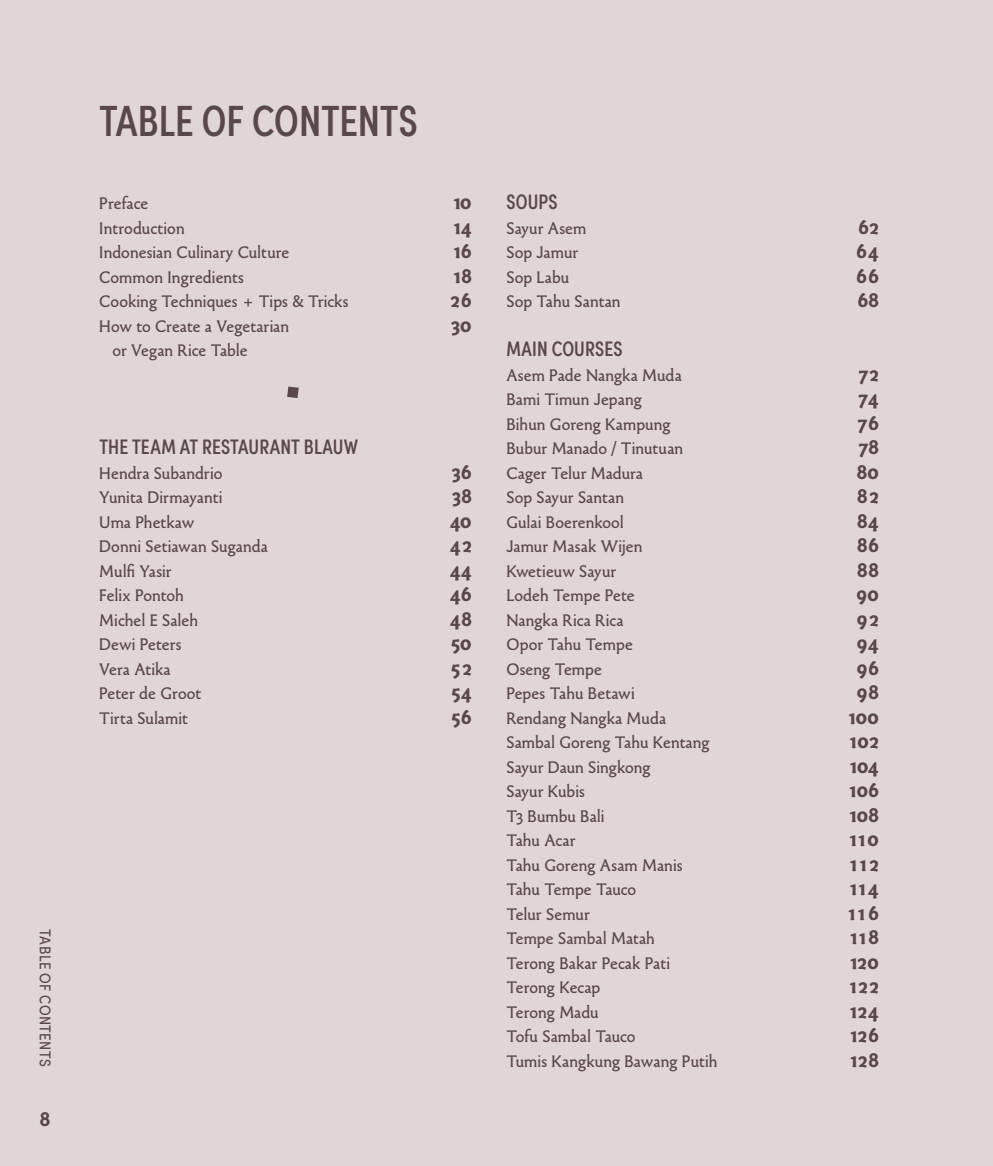
<style>
.page{position:relative;width:993px;height:1166px;background:#fff}
.page>*{position:absolute;margin:0;border:0;box-sizing:border-box;transform-origin:0 0}
.t1{font:500 43.75px "Sofia Pro Condensed";color:#5a474a}
.t2{font:700 21px "Paradigm Pro";letter-spacing:.03em;color:#5a474a}
.t3{font:500 21px "Sofia Pro Condensed";letter-spacing:.005em;color:#5a474a}
.t4{font:17.5px "Paradigm Pro";letter-spacing:.005em;color:#5a474a}
.t5{font:condensed 15.75px "Sofia Pro";letter-spacing:.025em;color:#5a474a}
</style>
<div class="page">
<div style="left:0;top:0;width:992px;height:1166px;background:#e0d6d8"></div>
<svg style="left:287px;top:386px;width:11px;height:12px"></svg>
<p class="t5" style="left:55px;top:929px;width:139px;rotate:90deg">TABLE OF CONTENTS</p>
<p class="t2" style="left:40px;top:1107px;width:12px">8</p>
<h1 class="t1" style="left:99px;top:88px;width:319px">TABLE OF CONTENTS</h1>
<p class="t4" style="left:99px;top:193px;width:50px">Preface</p>
<p class="t2" style="left:454px;top:189px;width:19px">10</p>
<p class="t4" style="left:99px;top:217px;width:87px">Introduction</p>
<p class="t2" style="left:454px;top:214px;width:19px">14</p>
<p class="t4" style="left:99px;top:242px;width:191px">Indonesian Culinary Culture</p>
<p class="t2" style="left:454px;top:238px;width:19px">16</p>
<p class="t4" style="left:99px;top:266px;width:146px">Common Ingredients</p>
<p class="t2" style="left:454px;top:263px;width:19px">18</p>
<p class="t4" style="left:99px;top:291px;width:251px">Cooking Techniques + Tips &amp; Tricks</p>
<p class="t2" style="left:451px;top:287px;width:22px">26</p>
<p class="t4" style="left:99px;top:315px;width:191px">How to Create a Vegetarian</p>
<p class="t2" style="left:451px;top:312px;width:22px">30</p>
<p class="t4" style="left:112px;top:340px;width:137px">or Vegan Rice Table</p>
<p class="t3" style="left:99px;top:431px;width:260px">THE TEAM AT RESTAURANT BLAUW</p>
<p class="t4" style="left:99px;top:462px;width:125px">Hendra Subandrio</p>
<p class="t2" style="left:452px;top:459px;width:21px">36</p>
<p class="t4" style="left:99px;top:487px;width:124px">Yunita Dirmayanti</p>
<p class="t2" style="left:452px;top:483px;width:21px">38</p>
<p class="t4" style="left:99px;top:511px;width:96px">Uma Phetkaw</p>
<p class="t2" style="left:450px;top:508px;width:23px">40</p>
<p class="t4" style="left:99px;top:536px;width:170px">Donni Setiawan Suganda</p>
<p class="t2" style="left:450px;top:532px;width:23px">42</p>
<p class="t4" style="left:99px;top:560px;width:74px">Mulfi Yasir</p>
<p class="t2" style="left:450px;top:557px;width:23px">44</p>
<p class="t4" style="left:99px;top:585px;width:86px">Felix Pontoh</p>
<p class="t2" style="left:450px;top:581px;width:23px">46</p>
<p class="t4" style="left:99px;top:609px;width:100px">Michel E Saleh</p>
<p class="t2" style="left:450px;top:606px;width:23px">48</p>
<p class="t4" style="left:99px;top:634px;width:84px">Dewi Peters</p>
<p class="t2" style="left:451px;top:630px;width:22px">50</p>
<p class="t4" style="left:99px;top:658px;width:73px">Vera Atika</p>
<p class="t2" style="left:451px;top:655px;width:22px">52</p>
<p class="t4" style="left:99px;top:683px;width:103px">Peter de Groot</p>
<p class="t2" style="left:451px;top:679px;width:22px">54</p>
<p class="t4" style="left:99px;top:707px;width:90px">Tirta Sulamit</p>
<p class="t2" style="left:451px;top:704px;width:22px">56</p>
<p class="t3" style="left:506px;top:186px;width:53px">SOUPS</p>
<p class="t4" style="left:506px;top:217px;width:81px">Sayur Asem</p>
<p class="t2" style="left:858px;top:214px;width:22px">62</p>
<p class="t4" style="left:506px;top:242px;width:73px">Sop Jamur</p>
<p class="t2" style="left:856px;top:238px;width:24px">64</p>
<p class="t4" style="left:506px;top:266px;width:64px">Sop Labu</p>
<p class="t2" style="left:856px;top:263px;width:24px">66</p>
<p class="t4" style="left:506px;top:291px;width:116px">Sop Tahu Santan</p>
<p class="t2" style="left:857px;top:287px;width:22px">68</p>
<p class="t3" style="left:506px;top:333px;width:117px">MAIN COURSES</p>
<p class="t4" style="left:506px;top:364px;width:177px">Asem Pade Nangka Muda</p>
<p class="t2" style="left:858px;top:361px;width:22px">72</p>
<p class="t4" style="left:506px;top:389px;width:137px">Bami Timun Jepang</p>
<p class="t2" style="left:858px;top:385px;width:22px">74</p>
<p class="t4" style="left:506px;top:413px;width:165px">Bihun Goreng Kampung</p>
<p class="t2" style="left:857px;top:410px;width:22px">76</p>
<p class="t4" style="left:506px;top:438px;width:178px">Bubur Manado / Tinutuan</p>
<p class="t2" style="left:858px;top:434px;width:22px">78</p>
<p class="t4" style="left:506px;top:462px;width:138px">Cager Telur Madura</p>
<p class="t2" style="left:856px;top:459px;width:24px">80</p>
<p class="t4" style="left:506px;top:487px;width:119px">Sop Sayur Santan</p>
<p class="t2" style="left:856px;top:483px;width:23px">82</p>
<p class="t4" style="left:506px;top:511px;width:119px">Gulai Boerenkool</p>
<p class="t2" style="left:856px;top:508px;width:23px">84</p>
<p class="t4" style="left:506px;top:536px;width:137px">Jamur Masak Wijen</p>
<p class="t2" style="left:856px;top:532px;width:23px">86</p>
<p class="t4" style="left:506px;top:560px;width:111px">Kwetieuw Sayur</p>
<p class="t2" style="left:856px;top:557px;width:23px">88</p>
<p class="t4" style="left:506px;top:585px;width:130px">Lodeh Tempe Pete</p>
<p class="t2" style="left:856px;top:581px;width:24px">90</p>
<p class="t4" style="left:506px;top:609px;width:118px">Nangka Rica Rica</p>
<p class="t2" style="left:856px;top:606px;width:24px">92</p>
<p class="t4" style="left:506px;top:634px;width:128px">Opor Tahu Tempe</p>
<p class="t2" style="left:856px;top:630px;width:23px">94</p>
<p class="t4" style="left:506px;top:658px;width:97px">Oseng Tempe</p>
<p class="t2" style="left:856px;top:655px;width:23px">96</p>
<p class="t4" style="left:506px;top:683px;width:130px">Pepes Tahu Betawi</p>
<p class="t2" style="left:856px;top:679px;width:23px">98</p>
<p class="t4" style="left:506px;top:707px;width:161px">Rendang Nangka Muda</p>
<p class="t2" style="left:849px;top:704px;width:31px">100</p>
<p class="t4" style="left:506px;top:732px;width:205px">Sambal Goreng Tahu Kentang</p>
<p class="t2" style="left:850px;top:728px;width:30px">102</p>
<p class="t4" style="left:506px;top:756px;width:146px">Sayur Daun Singkong</p>
<p class="t2" style="left:850px;top:753px;width:30px">104</p>
<p class="t4" style="left:506px;top:781px;width:80px">Sayur Kubis</p>
<p class="t2" style="left:850px;top:777px;width:30px">106</p>
<p class="t4" style="left:506px;top:805px;width:100px">T3 Bumbu Bali</p>
<p class="t2" style="left:850px;top:802px;width:30px">108</p>
<p class="t4" style="left:506px;top:830px;width:71px">Tahu Acar</p>
<p class="t2" style="left:850px;top:826px;width:30px">110</p>
<p class="t4" style="left:506px;top:854px;width:178px">Tahu Goreng Asam Manis</p>
<p class="t2" style="left:850px;top:851px;width:29px">112</p>
<p class="t4" style="left:506px;top:879px;width:131px">Tahu Tempe Tauco</p>
<p class="t2" style="left:850px;top:875px;width:29px">114</p>
<p class="t4" style="left:506px;top:903px;width:85px">Telur Semur</p>
<p class="t2" style="left:849px;top:900px;width:31px">116</p>
<p class="t4" style="left:506px;top:928px;width:150px">Tempe Sambal Matah</p>
<p class="t2" style="left:850px;top:924px;width:29px">118</p>
<p class="t4" style="left:506px;top:952px;width:165px">Terong Bakar Pecak Pati</p>
<p class="t2" style="left:850px;top:949px;width:29px">120</p>
<p class="t4" style="left:506px;top:977px;width:95px">Terong Kecap</p>
<p class="t2" style="left:850px;top:973px;width:30px">122</p>
<p class="t4" style="left:506px;top:1001px;width:94px">Terong Madu</p>
<p class="t2" style="left:850px;top:998px;width:30px">124</p>
<p class="t4" style="left:506px;top:1026px;width:131px">Tofu Sambal Tauco</p>
<p class="t2" style="left:850px;top:1022px;width:29px">126</p>
<p class="t4" style="left:506px;top:1050px;width:212px">Tumis Kangkung Bawang Putih</p>
<p class="t2" style="left:850px;top:1047px;width:29px">128</p>
</div>
